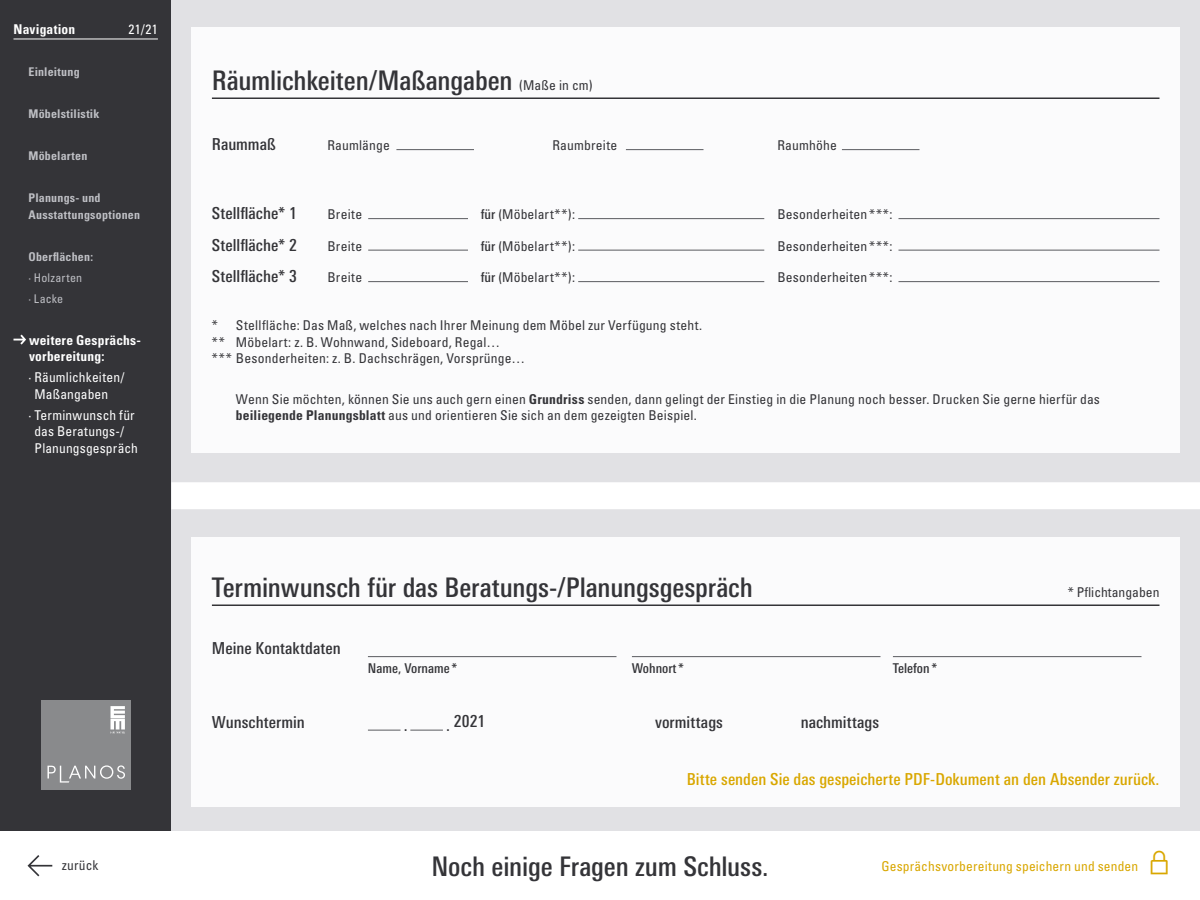
<style>
.page{position:relative;width:1200px;height:900px;background:#fff}
.page>*{position:absolute;margin:0;border:0;box-sizing:border-box;transform-origin:0 0}
.t1{font:500 condensed 27px "Univers Next Pro";letter-spacing:-.005em;color:#343438}
.t2{font:500 condensed 16.5px "Univers Next Pro";color:#343438}
.t3{font:500 condensed 16.5px "Univers Next Pro";color:#d9a700}
.t4{font:condensed 13.5px/16.5px "Univers LT Pro";letter-spacing:.01em;color:#343438}
.t5{font:condensed 13.5px/16.5px "Univers LT Pro";letter-spacing:.01em;color:#fff}
.t6{font:700 condensed 13.5px/16.5px "Univers LT Pro";letter-spacing:.015em;color:#fff}
.t7{font:condensed 13.5px "Univers LT Pro";letter-spacing:.01em;color:#d9a700}
.t8{font:500 condensed 13.5px "Univers Next Pro";color:#343438}
.t9{font:700 condensed 12px/16.5px "Univers LT Pro";letter-spacing:.02em;color:#bebfc4}
.t10{font:condensed 12px/21px "Univers LT Pro";letter-spacing:.02em;color:#bebfc4}
.s1{font-family:"Univers LT Pro";font-weight:400;font-size:13.5px}
.s2{font-family:"Univers Next Pro";font-weight:500}
.s3{font-weight:700}
.s4{font-family:"essential";font-stretch:normal;font-size:27px}
</style>
<div class="page">
<div style="left:0;top:0;width:171px;height:831px;background:#343438"></div>
<div style="left:41px;top:701px;width:89px;height:89px;background:#898a8c"></div>
<svg style="left:110px;top:706px;width:15px;height:27px"></svg>
<svg style="left:47px;top:765px;width:78px;height:18px"></svg>
<svg style="left:28px;top:855px;width:24px;height:21px"></svg>
<div style="left:171px;top:0;width:1029px;height:831px;background:#e1e1e4"></div>
<div style="left:192px;top:27px;width:988px;height:426px;background:#fff"></div>
<hr style="left:212px;top:98px;width:948px;height:1px;background:#343438">
<hr style="left:396px;top:149px;width:78px;height:1px;background:#5a5b5f">
<hr style="left:626px;top:149px;width:78px;height:1px;background:#5a5b5f">
<hr style="left:842px;top:149px;width:78px;height:1px;background:#5a5b5f">
<hr style="left:368px;top:218px;width:100px;height:1px;background:#5a5b5f">
<hr style="left:578px;top:218px;width:186px;height:1px;background:#5a5b5f">
<hr style="left:899px;top:218px;width:261px;height:1px;background:#5a5b5f">
<hr style="left:368px;top:250px;width:100px;height:1px;background:#5a5b5f">
<hr style="left:578px;top:250px;width:186px;height:1px;background:#5a5b5f">
<hr style="left:899px;top:250px;width:261px;height:1px;background:#5a5b5f">
<hr style="left:368px;top:281px;width:100px;height:1px;background:#5a5b5f">
<hr style="left:578px;top:281px;width:186px;height:1px;background:#5a5b5f">
<hr style="left:899px;top:281px;width:261px;height:1px;background:#5a5b5f">
<div style="left:192px;top:537px;width:988px;height:270px;background:#fff"></div>
<hr style="left:212px;top:604px;width:948px;height:2px;background:#343438">
<hr style="left:368px;top:656px;width:249px;height:1px;background:#5a5b5f">
<hr style="left:632px;top:656px;width:249px;height:1px;background:#5a5b5f">
<hr style="left:893px;top:656px;width:249px;height:1px;background:#5a5b5f">
<hr style="left:368px;top:730px;width:33px;height:1px;background:#5a5b5f">
<hr style="left:410px;top:730px;width:33px;height:1px;background:#5a5b5f">
<hr style="left:14px;top:39px;width:144px;height:1px;background:#fff">
<svg style="left:13px;top:335px;width:13px;height:10px"></svg>
<div style="left:171px;top:482px;width:1029px;height:27px;background:#fff"></div>
<p class="t6" style="left:14px;top:21px;width:63px">Navigation</p>
<p class="t5" style="left:129px;top:21px;width:31px">21/21</p>
<p class="t9" style="left:28px;top:63px;width:53px">Einleitung</p>
<p class="t9" style="left:28px;top:105px;width:72px">Möbelstilistik</p>
<p class="t9" style="left:28px;top:147px;width:60px">Möbelarten</p>
<p class="t9" style="left:28px;top:189px;width:113px">Planungs- und<br>Ausstattungsoptionen</p>
<p class="t9" style="left:28px;top:248px;width:66px">Oberflächen:</p>
<p class="t10" style="left:28px;top:267px;width:55px">· Holzarten · Lacke</p>
<p class="t6" style="left:29px;top:331px;width:113px">weitere Gesprächs&shy;vorbereitung:</p>
<p class="t5" style="left:35px;top:369px;width:91px;text-indent:-6px">· Räumlichkeiten/<br>Maßangaben</p>
<p class="t5" style="left:29px;top:406px;width:111px;text-align:center">· Terminwunsch für das Beratungs-/<br>Planungsgespräch</p>
<p class="t4" style="left:62px;top:857px;width:38px">zurück</p>
<h1 class="t1" style="left:212px;top:65px;width:382px">Räumlichkeiten/Maßangaben <span class="s1">(Maße in cm)</span></h1>
<p class="t2" style="left:212px;top:134px;width:65px">Raummaß</p>
<p class="t4" style="left:327px;top:137px;width:64px">Raumlänge</p>
<p class="t4" style="left:552px;top:137px;width:66px">Raumbreite</p>
<p class="t4" style="left:777px;top:137px;width:61px">Raumhöhe</p>
<p class="t2" style="left:212px;top:203px;width:86px">Stellfläche* 1</p>
<p class="t4" style="left:327px;top:206px;width:36px">Breite</p>
<p class="t4" style="left:481px;top:206px;width:96px"><span class="s2">für (</span>Möbelart**):</p>
<p class="t4" style="left:777px;top:206px;width:117px">Besonderheiten ***:</p>
<p class="t2" style="left:212px;top:235px;width:86px">Stellfläche* 2</p>
<p class="t4" style="left:327px;top:237px;width:36px">Breite</p>
<p class="t4" style="left:481px;top:237px;width:96px"><span class="s2">für (</span>Möbelart**):</p>
<p class="t4" style="left:777px;top:237px;width:117px">Besonderheiten ***:</p>
<p class="t2" style="left:212px;top:266px;width:86px">Stellfläche* 3</p>
<p class="t4" style="left:327px;top:269px;width:36px">Breite</p>
<p class="t4" style="left:481px;top:269px;width:96px"><span class="s2">für (</span>Möbelart**):</p>
<p class="t4" style="left:777px;top:269px;width:117px">Besonderheiten ***:</p>
<p class="t4" style="left:212px;top:317px;width:492px">* Stellfläche: Das Maß, welches nach Ihrer Meinung dem Möbel zur Verfügung steht. ** Möbelart: z. B. Wohnwand, Sideboard, Regal…<br>*** Besonderheiten: z. B. Dachschrägen, Vorsprünge…</p>
<p class="t4" style="left:236px;top:390px;width:866px">Wenn Sie möchten, können Sie uns auch gern einen <span class="s3">Grundriss</span> senden, dann gelingt der Einstieg in die Planung noch besser. Drucken Sie gerne hierfür das <span class="s3">beiliegende Planungsblatt</span> aus und orientieren Sie sich an dem gezeigten Beispiel.</p>
<h1 class="t1" style="left:212px;top:572px;width:542px">Terminwunsch für das Beratungs-/Planungsgespräch</h1>
<p class="t4" style="left:1068px;top:584px;width:93px">* Pflichtangaben</p>
<p class="t2" style="left:212px;top:638px;width:130px">Meine Kontaktdaten</p>
<p class="t8" style="left:368px;top:661px;width:91px">Name, Vorname *</p>
<p class="t8" style="left:632px;top:661px;width:54px">Wohnort *</p>
<p class="t8" style="left:893px;top:661px;width:46px">Telefon *</p>
<p class="t2" style="left:212px;top:712px;width:94px">Wunschtermin</p>
<p class="t2" style="left:404px;top:715px;width:5px">.</p>
<p class="t2" style="left:446px;top:712px;width:41px">. 2021</p>
<p class="t2" style="left:655px;top:712px;width:69px">vormittags</p>
<p class="t2" style="left:801px;top:712px;width:80px">nachmittags</p>
<p class="t3" style="left:687px;top:769px;width:474px">Bitte senden Sie das gespeicherte PDF-Dokument an den Absender zurück.</p>
<h1 class="t1" style="left:431px;top:850px;width:339px">Noch einige Fragen zum Schluss.</h1>
<p class="t7" style="left:881px;top:857px;width:293px">Gesprächsvorbereitung speichern und senden <span class="s4">F</span></p>
</div>
